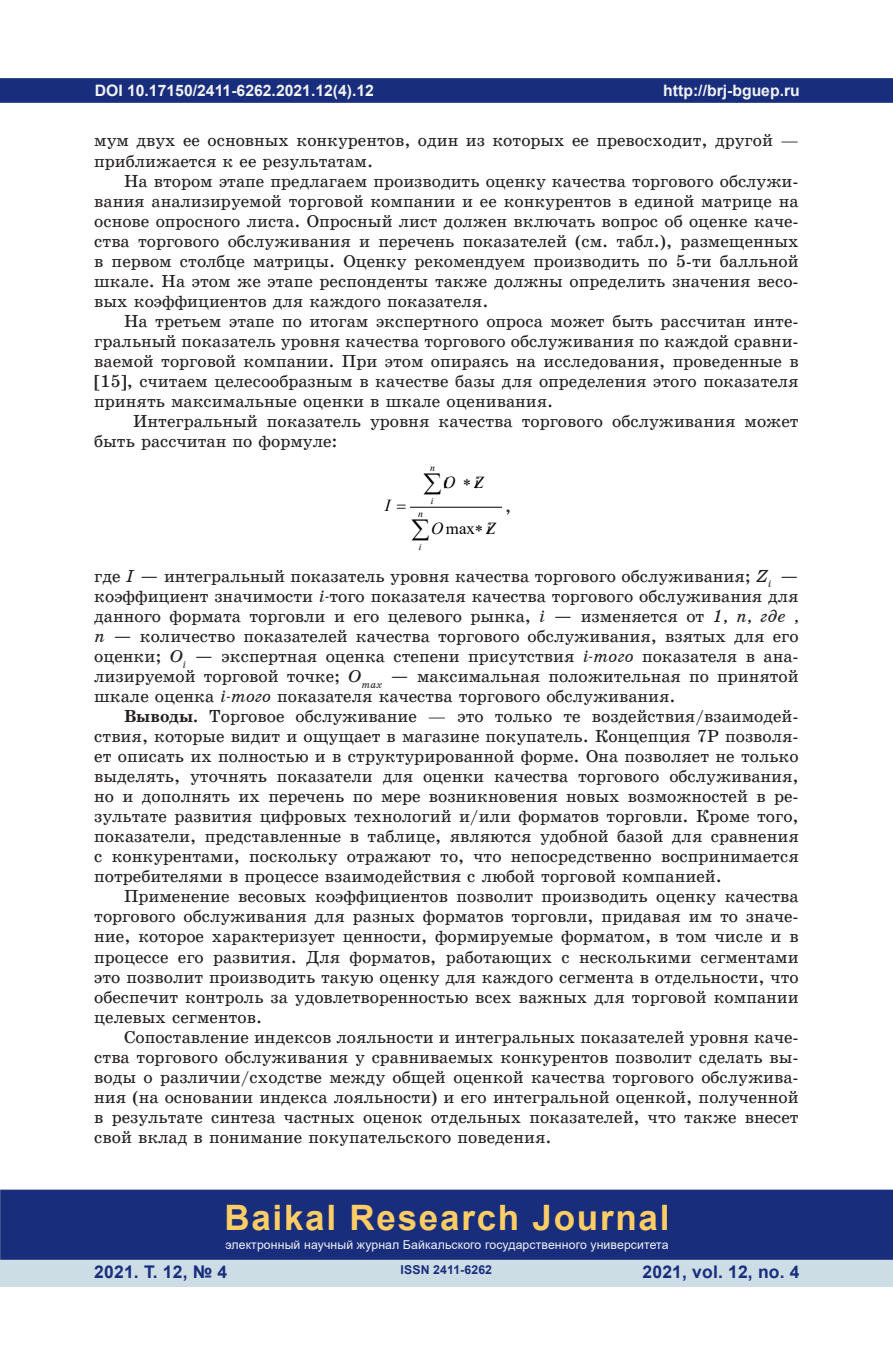
<style>
.page{position:relative;width:893px;height:1360px;background:#fff}
.page>*{position:absolute;margin:0;border:0;box-sizing:border-box;transform-origin:0 0}
.t1{font:700 35px "Arial";letter-spacing:.05em;color:#fecd64}
.t2{font:17.5px/20.1px "School Book C";color:#231f20;text-align:justify}
.t3{font:700 17.5px "Arial";letter-spacing:.01em;color:#182d7c}
.t4{font:italic 16.8px "Times New Roman";color:#000}
.t5{font:700 15.75px "Arial";color:#f2f3f4}
.t6{font:12.25px "Arial";letter-spacing:.01em;color:#f2f3f4}
.t7{font:700 12.25px "Arial";letter-spacing:.01em;color:#182d7c}
.t8{font:italic 9.8px "Times New Roman";color:#000}
.s1{font-style:normal}
.s2{font-family:"School Book C Italic"}
.s3{font-family:"School Book C Bold"}
</style>
<div class="page">
<div style="left:0;top:78px;width:893px;height:25px;background:#182d7c;border:2px solid #182d7c"></div>
<div style="left:0;top:1258px;width:893px;height:28px;background:#cddde6"></div>
<div style="left:0;top:1189px;width:893px;height:70px;background:#182d7c;border:2px solid #182d7c"></div>
<hr style="left:411px;top:507px;width:90px;height:1px;background:#000">
<p class="t5" style="left:95px;top:79px;width:281px">DOI 10.17150/2411-6262.2021.12(4).12</p>
<p class="t5" style="left:663px;top:79px;width:138px">http://brj-bguep.ru</p>
<p class="t2" style="left:94px;top:131px;width:706px">мум двух ее основных конкурентов, один из которых ее превосходит, другой — приближается к ее результатам.</p>
<p class="t2" style="left:94px;top:171px;width:706px;text-indent:30px">На втором этапе предлагаем производить оценку качества торгового обслужи&shy;вания анализируемой торговой компании и ее конкурентов в единой матрице на основе опросного листа. Опросный лист должен включать вопрос об оценке каче&shy;ства торгового обслуживания и перечень показателей (см. табл.), размещенных в первом столбце матрицы. Оценку рекомендуем производить по 5-ти балльной шкале. На этом же этапе респонденты также должны определить значения весо&shy;вых коэффициентов для каждого показателя.</p>
<p class="t2" style="left:94px;top:311px;width:706px;text-indent:30px">На третьем этапе по итогам экспертного опроса может быть рассчитан инте&shy;гральный показатель уровня качества торгового обслуживания по каждой сравни&shy;ваемой торговой компании. При этом опираясь на исследования, проведенные в [15], считаем целесообразным в качестве базы для определения этого показателя принять максимальные оценки в шкале оценивания.</p>
<p class="t2" style="left:94px;top:411px;width:706px;text-indent:39px">Интегральный показатель уровня качества торгового обслуживания может быть рассчитан по формуле:</p>
<p class="t4" style="left:385px;top:494px;width:7px">I</p>
<p class="t8" style="left:430px;top:461px;width:6px">n</p>
<p class="t8" style="left:431px;top:494px;width:4px">i</p>
<p class="t4" style="left:443px;top:471px;width:14px">Oi</p>
<p class="t4" style="left:463px;top:471px;width:22px">∗ Zi</p>
<p class="t8" style="left:418px;top:507px;width:6px">n</p>
<p class="t8" style="left:419px;top:540px;width:4px">i</p>
<p class="t4" style="left:431px;top:517px;width:66px">O <span class="s1">max</span>∗ Zi</p>
<p class="t2" style="left:505px;top:496px;width:8px">,</p>
<p class="t2" style="left:94px;top:566px;width:706px">где <span class="s2">I —</span> интегральный показатель уровня качества торгового обслуживания; <span class="s2">Z</span><sub>i</sub> <span class="s2">— </span>коэффициент значимости <span class="s2">i-</span>того показателя качества торгового обслуживания для данного формата торговли и его целевого рынка, <span class="s2">i —</span> изменяется от <span class="s2">1, n, где , n —</span> количество показателей качества торгового обслуживания, взятых для его оценки; <span class="s2">O</span><sub>i</sub> <span class="s2">—</span> экспертная оценка степени присутствия <span class="s2">i-того</span> показателя в ана&shy;лизируемой торговой точке; <span class="s2">O</span><sub>max</sub> <span class="s2">—</span> максимальная положительная по принятой шкале оценка <span class="s2">i-того</span> показателя качества торгового обслуживания.</p>
<p class="t2" style="left:94px;top:706px;width:706px;text-indent:30px"><span class="s3">Выводы.</span> Торговое обслуживание — это только те воздействия/взаимодей&shy;ствия, которые видит и ощущает в магазине покупатель. Концепция 7Р позволя&shy;ет описать их полностью и в структурированной форме. Она позволяет не только выделять, уточнять показатели для оценки качества торгового обслуживания, но и дополнять их перечень по мере возникновения новых возможностей в ре&shy;зультате развития цифровых технологий и/или форматов торговли. Кроме того, показатели, представленные в таблице, являются удобной базой для сравнения с конкурентами, поскольку отражают то, что непосредственно воспринимается потребителями в процессе взаимодействия с любой торговой компанией.</p>
<p class="t2" style="left:94px;top:886px;width:706px;text-indent:30px">Применение весовых коэффициентов позволит производить оценку качества торгового обслуживания для разных форматов торговли, придавая им то значе&shy;ние, которое характеризует ценности, формируемые форматом, в том числе и в процессе его развития. Для форматов, работающих с несколькими сегментами это позволит производить такую оценку для каждого сегмента в отдельности, что обеспечит контроль за удовлетворенностью всех важных для торговой компании целевых сегментов.</p>
<p class="t2" style="left:94px;top:1026px;width:706px;text-indent:30px">Сопоставление индексов лояльности и интегральных показателей уровня каче&shy;ства торгового обслуживания у сравниваемых конкурентов позволит сделать вы&shy;воды о различии/сходстве между общей оценкой качества торгового обслужива&shy;ния (на основании индекса лояльности) и его интегральной оценкой, полученной в результате синтеза частных оценок отдельных показателей, что также внесет свой вклад в понимание покупательского поведения.</p>
<h1 class="t1" style="left:224px;top:1192px;width:447px">Baikal Research Journal</h1>
<p class="t6" style="left:225px;top:1236px;width:445px">электронный научный журнал Байкальского государственного университета</p>
<p class="t7" style="left:401px;top:1261px;width:93px">ISSN 2411-6262</p>
<p class="t3" style="left:94px;top:1259px;width:135px">2021. Т. 12, № 4</p>
<p class="t3" style="left:643px;top:1259px;width:159px">2021, vol. 12, no. 4</p>
</div>
